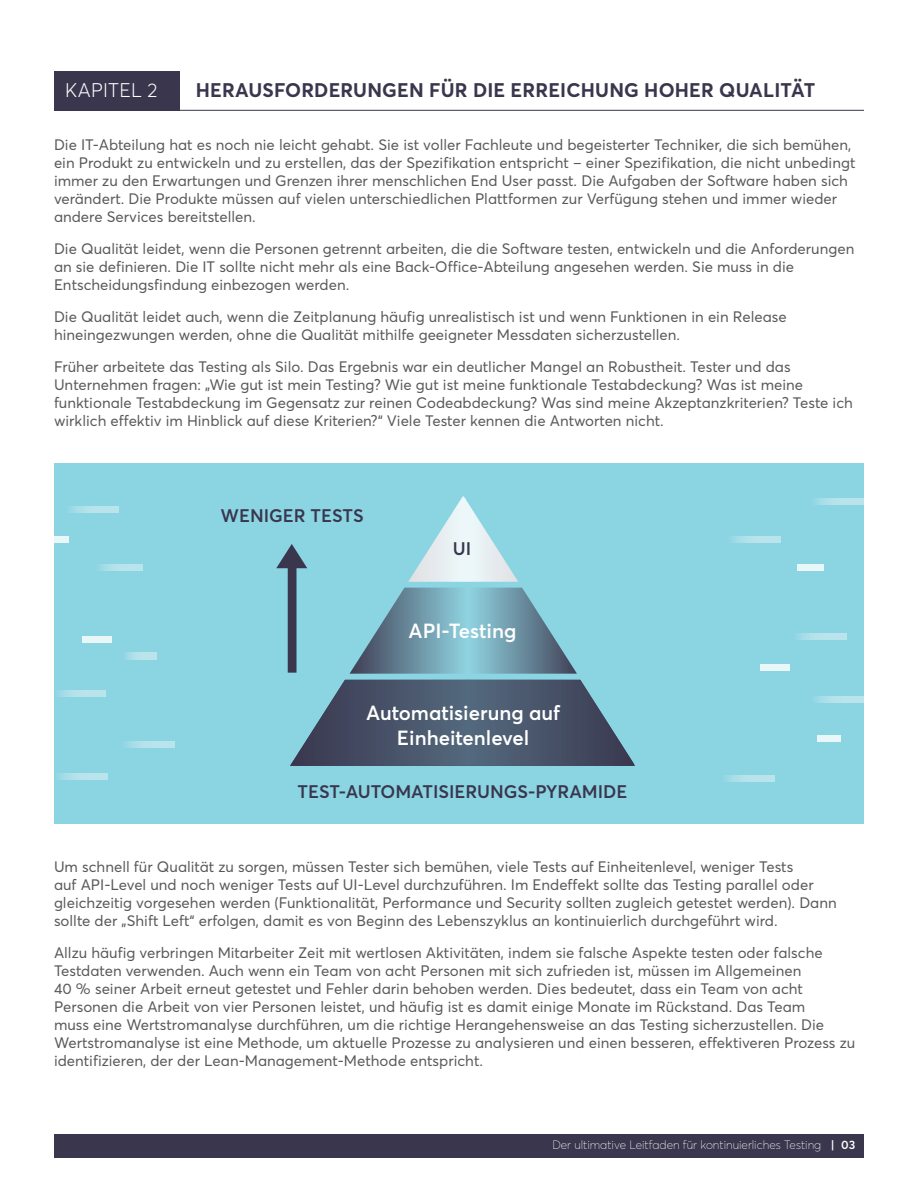
<style>
.page{position:relative;width:918px;height:1188px;background:#fff}
.page>*{position:absolute;margin:0;border:0;box-sizing:border-box;transform-origin:0 0}
.t1{font:600 20.25px/24.3px "Averta";color:#fff;text-align:center}
.t2{font:700 19.5px "Averta";letter-spacing:.01em;color:#39364d}
.t3{font:300 19.5px "Averta";letter-spacing:.01em;color:#fff}
.t4{font:600 18px "Averta";color:#39364d}
.t5{font:15px/18px "Averta";color:#59595c}
.t6{font:100 12px "Averta";color:#fff}
.s1{font-weight:600}
</style>
<div class="page">
<div style="left:54px;top:463px;width:810px;height:360px;background:#8bd4e2"></div>
<svg style="left:290px;top:680px;width:345px;height:86px"></svg>
<svg style="left:408px;top:496px;width:110px;height:86px"></svg>
<svg style="left:350px;top:588px;width:227px;height:86px"></svg>
<div style="left:453px;top:542px;width:17px;height:15px;background:#ecf7f9"></div>
<svg style="left:276px;top:544px;width:31px;height:129px"></svg>
<svg style="left:815px;top:498px;width:49px;height:6px"></svg>
<svg style="left:70px;top:506px;width:48px;height:6px"></svg>
<svg style="left:815px;top:697px;width:49px;height:6px"></svg>
<svg style="left:58px;top:691px;width:47px;height:6px"></svg>
<svg style="left:732px;top:537px;width:49px;height:6px"></svg>
<div style="left:54px;top:537px;width:14px;height:6px;background:#eaf7f9"></div>
<svg style="left:797px;top:634px;width:49px;height:6px"></svg>
<svg style="left:126px;top:653px;width:30px;height:6px"></svg>
<div style="left:797px;top:564px;width:26px;height:6px;background:#eaf7f9"></div>
<svg style="left:100px;top:564px;width:43px;height:6px"></svg>
<div style="left:761px;top:664px;width:29px;height:6px;background:#eaf7f9"></div>
<div style="left:82px;top:636px;width:29px;height:6px;background:#eaf7f9"></div>
<svg style="left:726px;top:776px;width:49px;height:6px"></svg>
<div style="left:818px;top:735px;width:23px;height:6px;background:#eaf7f9"></div>
<svg style="left:126px;top:741px;width:49px;height:6px"></svg>
<svg style="left:58px;top:774px;width:49px;height:6px"></svg>
<div style="left:54px;top:71px;width:125px;height:40px;background:#39364d"></div>
<hr style="left:54px;top:110px;width:810px;height:1px;background:#39364d">
<div style="left:54px;top:1134px;width:810px;height:23px;background:#39364d"></div>
<h2 class="t3" style="left:65px;top:79px;width:93px">KAPITEL 2</h2>
<h2 class="t2" style="left:196px;top:78px;width:621px">HERAUSFORDERUNGEN FÜR DIE ERREICHUNG HOHER QUALITÄT</h2>
<p class="t5" style="left:54px;top:136px;width:803px">Die IT-Abteilung hat es noch nie leicht gehabt. Sie ist voller Fachleute und begeisterter Techniker, die sich bemühen, ein Produkt zu entwickeln und zu erstellen, das der Spezifikation entspricht – einer Spezifikation, die nicht unbedingt immer zu den Erwartungen und Grenzen ihrer menschlichen End User passt. Die Aufgaben der Software haben sich verändert. Die Produkte müssen auf vielen unterschiedlichen Plattformen zur Verfügung stehen und immer wieder andere Services bereitstellen.</p>
<p class="t5" style="left:54px;top:240px;width:802px">Die Qualität leidet, wenn die Personen getrennt arbeiten, die die Software testen, entwickeln und die Anforderungen an sie definieren. Die IT sollte nicht mehr als eine Back-Office-Abteilung angesehen werden. Sie muss in die<br>Entscheidungsfindung einbezogen werden.</p>
<p class="t5" style="left:54px;top:308px;width:734px">Die Qualität leidet auch, wenn die Zeitplanung häufig unrealistisch ist und wenn Funktionen in ein Release hineingezwungen werden, ohne die Qualität mithilfe geeigneter Messdaten sicherzustellen.</p>
<p class="t5" style="left:54px;top:358px;width:800px">Früher arbeitete das Testing als Silo. Das Ergebnis war ein deutlicher Mangel an Robustheit. Tester und das Unternehmen fragen: „Wie gut ist mein Testing? Wie gut ist meine funktionale Testabdeckung? Was ist meine funktionale Testabdeckung im Gegensatz zur reinen Codeabdeckung? Was sind meine Akzeptanzkriterien? Teste ich wirklich effektiv im Hinblick auf diese Kriterien?“ Viele Tester kennen die Antworten nicht.</p>
<p class="t4" style="left:220px;top:504px;width:145px">WENIGER TESTS</p>
<p class="t4" style="left:453px;top:537px;width:20px">UI</p>
<h1 class="t1" style="left:409px;top:619px;width:109px">API-Testing</h1>
<h1 class="t1" style="left:366px;top:701px;width:195px">Automatisierung auf<br>Einheitenlevel</h1>
<p class="t4" style="left:298px;top:780px;width:331px">TEST-AUTOMATISIERUNGS-PYRAMIDE</p>
<p class="t5" style="left:54px;top:858px;width:784px">Um schnell für Qualität zu sorgen, müssen Tester sich bemühen, viele Tests auf Einheitenlevel, weniger Tests<br>auf API-Level und noch weniger Tests auf UI-Level durchzuführen. Im Endeffekt sollte das Testing parallel oder gleichzeitig vorgesehen werden (Funktionalität, Performance und Security sollten zugleich getestet werden). Dann sollte der „Shift Left“ erfolgen, damit es von Beginn des Lebenszyklus an kontinuierlich durchgeführt wird.</p>
<p class="t5" style="left:54px;top:944px;width:803px">Allzu häufig verbringen Mitarbeiter Zeit mit wertlosen Aktivitäten, indem sie falsche Aspekte testen oder falsche Testdaten verwenden. Auch wenn ein Team von acht Personen mit sich zufrieden ist, müssen im Allgemeinen<br>40 % seiner Arbeit erneut getestet und Fehler darin behoben werden. Dies bedeutet, dass ein Team von acht Personen die Arbeit von vier Personen leistet, und häufig ist es damit einige Monate im Rückstand. Das Team<br>muss eine Wertstromanalyse durchführen, um die richtige Herangehensweise an das Testing sicherzustellen. Die Wertstromanalyse ist eine Methode, um aktuelle Prozesse zu analysieren und einen besseren, effektiveren Prozess zu identifizieren, der der Lean-Management-Methode entspricht.</p>
<p class="t6" style="left:552px;top:1138px;width:305px">Der ultimative Leitfaden für kontinuierliches Testing <span class="s1">| 03</span></p>
</div>
